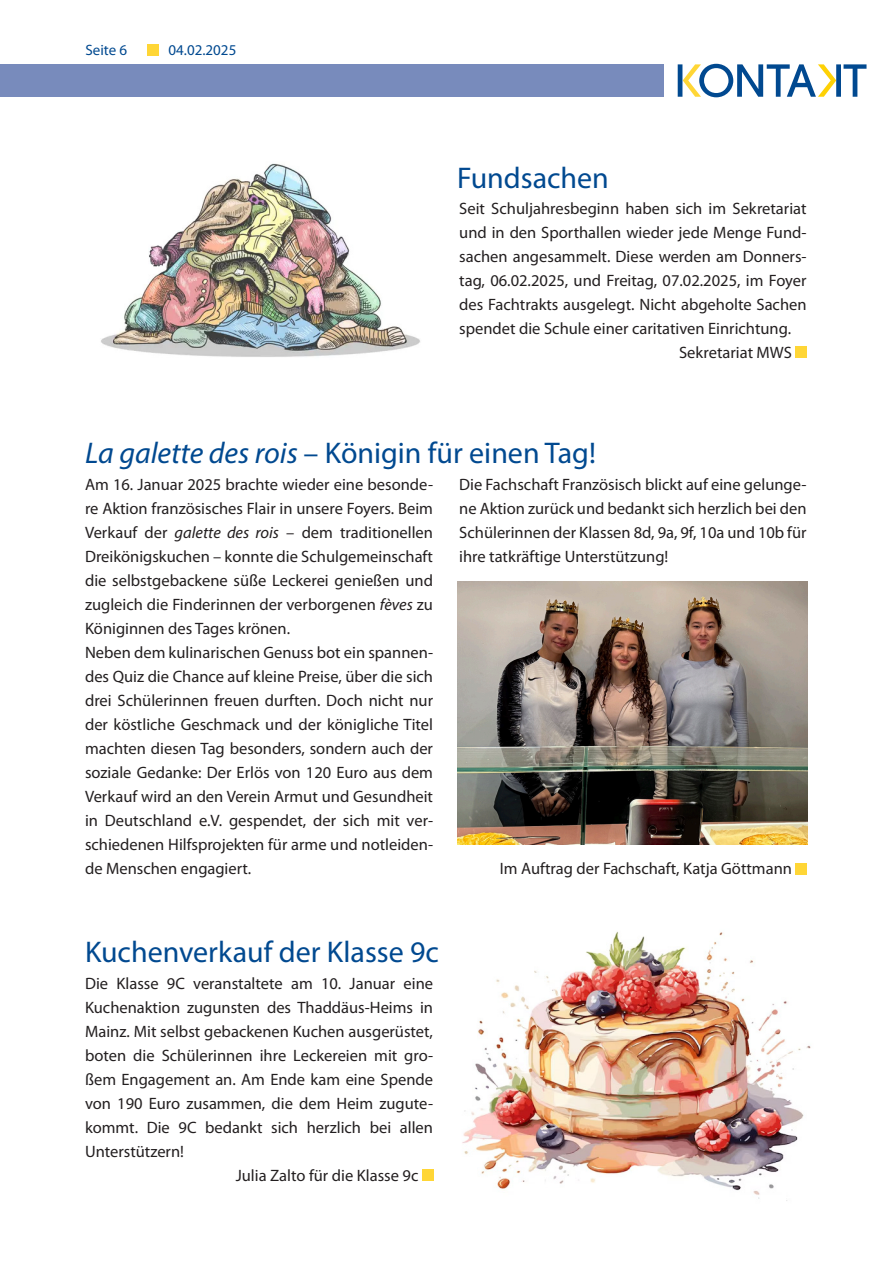
<style>
.page{position:relative;width:893px;height:1263px;background:#fff}
.page>*{position:absolute;margin:0;border:0;box-sizing:border-box;transform-origin:0 0}
.t1{font:30px "Myriad Pro";color:#014990}
.t2{font:16.5px/24px "Myriad Pro";color:#231f20;text-align:justify}
.t3{font:15px "Myriad Pro";color:#014990}
.s1{font-style:italic}
</style>
<div class="page">
<svg style="left:678px;top:64px;width:188px;height:33px"></svg>
<div style="left:0;top:64px;width:663px;height:33px;background:#788bbc"></div>
<div style="left:148px;top:44px;width:11px;height:11px;background:#ffd636"></div>
<img style="left:432px;top:931px;width:379px;height:270px">
<div style="left:422px;top:1170px;width:11px;height:11px;background:#ffd636"></div>
<div style="left:795px;top:347px;width:12px;height:11px;background:#ffd636"></div>
<img style="left:101px;top:163px;width:319px;height:194px">
<div style="left:795px;top:863px;width:12px;height:11px;background:#ffd636"></div>
<img style="left:457px;top:581px;width:351px;height:264px">
<p class="t3" style="left:85px;top:41px;width:43px">Seite 6</p>
<p class="t3" style="left:169px;top:41px;width:69px">04.02.2025</p>
<p class="t1" style="left:457px;top:160px;width:153px">Fundsachen</p>
<p class="t2" style="left:459px;top:196px;width:349px">Seit Schuljahresbeginn haben sich im Sekretariat und in den Sporthallen wieder jede Menge Fund&shy;sachen angesammelt. Diese werden am Donners&shy;tag, 06.02.2025, und Freitag, 07.02.2025, im Foyer des Fachtrakts ausgelegt. Nicht abgeholte Sachen spendet die Schule einer caritativen Einrichtung.</p>
<p class="t2" style="left:679px;top:340px;width:114px">Sekretariat MWS</p>
<p class="t1" style="left:85px;top:434px;width:512px"><span class="s1">La galette des rois</span> – Königin für einen Tag!</p>
<p class="t2" style="left:85px;top:472px;width:350px">Am 16. Januar 2025 brachte wieder eine besonde&shy;re Aktion französisches Flair in unsere Foyers. Beim Verkauf der <span class="s1">galette des rois</span> – dem traditionellen Dreikönigskuchen – konnte die Schulgemeinschaft die selbstgebackene süße Leckerei genießen und zugleich die Finderinnen der verborgenen <span class="s1">fèves</span> zu Königinnen des Tages krönen.</p>
<p class="t2" style="left:85px;top:640px;width:350px">Neben dem kulinarischen Genuss bot ein spannen&shy;des Quiz die Chance auf kleine Preise, über die sich drei Schülerinnen freuen durften. Doch nicht nur der köstliche Geschmack und der königliche Titel machten diesen Tag besonders, sondern auch der soziale Gedanke: Der Erlös von 120 Euro aus dem Verkauf wird an den Verein Armut und Gesundheit in Deutschland e.V. gespendet, der sich mit ver&shy;schiedenen Hilfsprojekten für arme und notleiden&shy;de Menschen engagiert.</p>
<p class="t2" style="left:459px;top:472px;width:349px">Die Fachschaft Französisch blickt auf eine gelunge&shy;ne Aktion zurück und bedankt sich herzlich bei den Schülerinnen der Klassen 8d, 9a, 9f, 10a und 10b für ihre tatkräftige Unterstützung!</p>
<p class="t2" style="left:500px;top:856px;width:294px">Im Auftrag der Fachschaft, Katja Göttmann</p>
<p class="t1" style="left:85px;top:934px;width:355px">Kuchenverkauf der Klasse 9c</p>
<p class="t2" style="left:85px;top:971px;width:350px">Die Klasse 9C veranstaltete am 10. Januar eine Kuchenaktion zugunsten des Thaddäus-Heims in Mainz. Mit selbst gebackenen Kuchen ausgerüstet, boten die Schülerinnen ihre Leckereien mit gro&shy;ßem Engagement an. Am Ende kam eine Spende von 190 Euro zusammen, die dem Heim zugute&shy;kommt. Die 9C bedankt sich herzlich bei allen Unterstützern!</p>
<p class="t2" style="left:236px;top:1163px;width:184px">Julia Zalto für die Klasse 9c</p>
</div>
